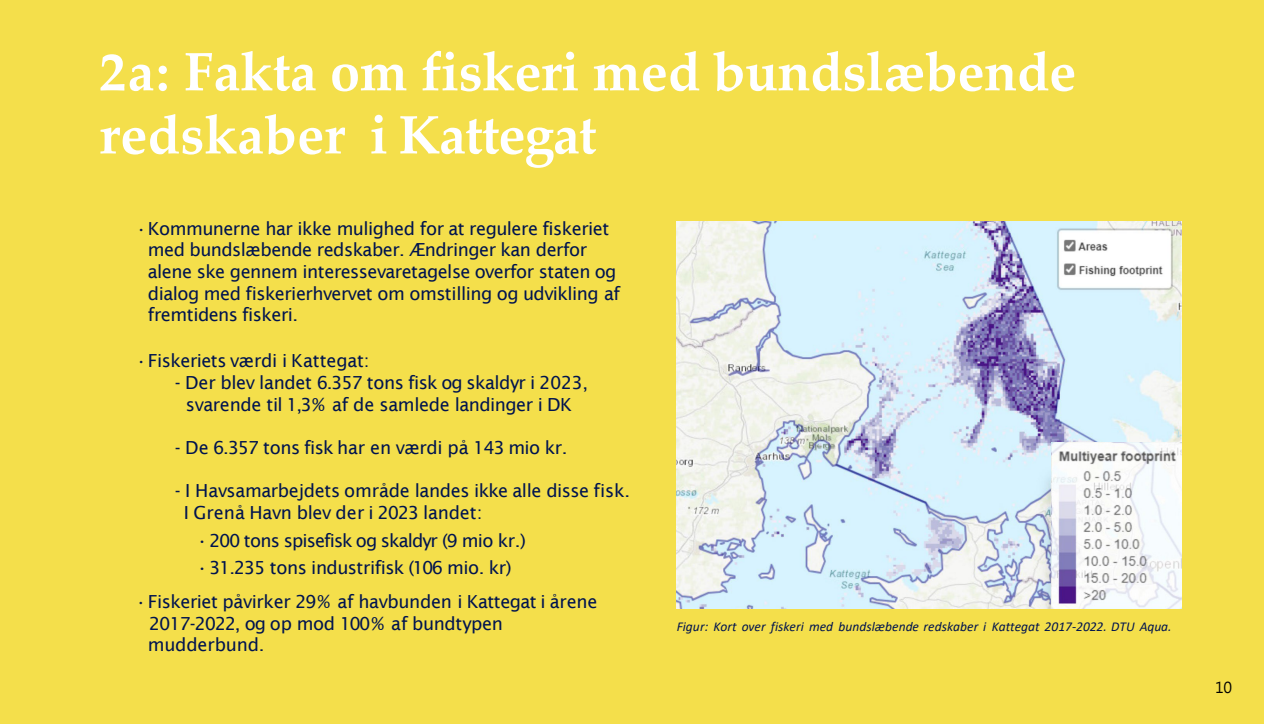
<style>
.page{position:relative;width:1264px;height:724px;background:#fff}
.page>*{position:absolute;margin:0;border:0;box-sizing:border-box;transform-origin:0 0}
.t1{font:700 54px/63px "Palatino Linotype";letter-spacing:-.01em;color:#fff}
.t2{font:18px/21.6px "Lucida Sans";letter-spacing:-.03em;color:#00134f}
.t3{font:18px "Lucida Sans";letter-spacing:-.05em;color:#00134f}
.t4{font:15px "Microsoft Jheng Hei";color:#000}
.t5{font:italic 13.5px "Calibri";color:#00134f}
.s1{font-size:17.25px}
</style>
<div class="page">
<div style="left:0;top:0;width:1263px;height:723px;background:#f4df4b"></div>
<img style="left:676px;top:221px;width:505px;height:387px">
<img style="left:1050px;top:442px;width:131px;height:166px">
<h2 class="t1" style="left:99px;top:38px;width:978px">2a: Fakta om fiskeri med bundslæbende redskaber i Kattegat</h2>
<p class="t2" style="left:148px;top:217px;width:473px;text-indent:-12px"><span class="s1">•</span>Kommunerne har ikke mulighed for at regulere fiskeriet med bundslæbende redskaber. Ændringer kan derfor alene ske gennem interessevaretagelse overfor staten og dialog med fiskerierhvervet om omstilling og udvikling af fremtidens fiskeri.</p>
<p class="t2" style="left:136px;top:350px;width:235px"><span class="s1">•</span>Fiskeriets værdi i Kattegat:</p>
<p class="t2" style="left:175px;top:371px;width:415px;text-align:center">- Der blev landet 6.357 tons fisk og skaldyr i 2023, svarende til 1,3% af de samlede landinger i DK</p>
<p class="t2" style="left:175px;top:436px;width:394px">- De 6.357 tons fisk har en værdi på 143 mio kr.</p>
<p class="t2" style="left:184px;top:479px;width:447px;text-indent:-9px">- I Havsamarbejdets område landes ikke alle disse fisk.<br>I Grenå Havn blev der i 2023 landet:</p>
<p class="t3" style="left:196px;top:529px;width:331px">•200 tons spisefisk og skaldyr (9 mio kr.)</p>
<p class="t2" style="left:196px;top:556px;width:317px">•31.235 tons industrifisk (106 mio. kr)</p>
<p class="t2" style="left:148px;top:590px;width:451px;text-indent:-12px"><span class="s1">•</span>Fiskeriet påvirker 29% af havbunden i Kattegat i årene<br>2017-2022, og op mod 100% af bundtypen mudderbund.</p>
<p class="t5" style="left:676px;top:616px;width:496px">Figur: Kort over fiskeri med bundslæbende redskaber i Kattegat 2017-2022. DTU Aqua.</p>
<p class="t4" style="left:1214px;top:677px;width:18px">10</p>
</div>
